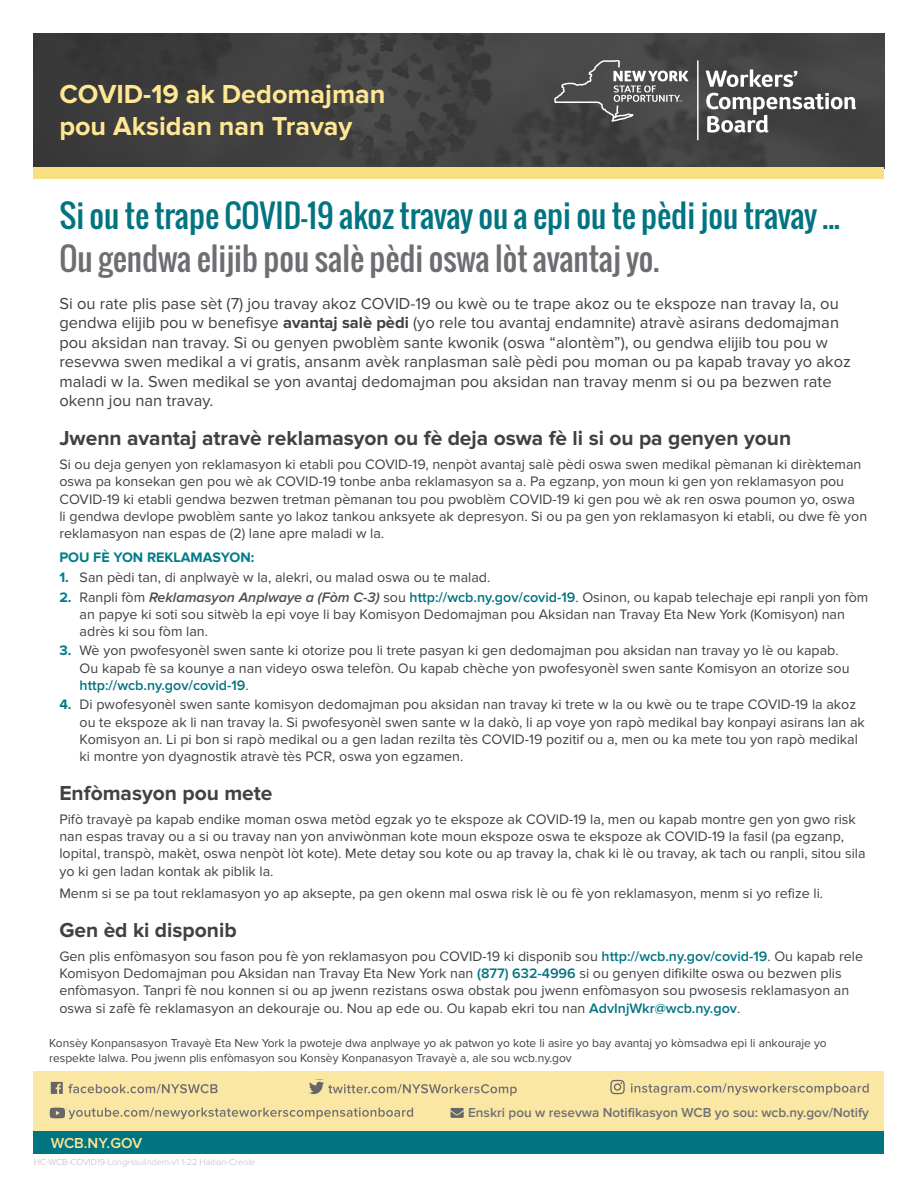
<style>
.page{position:relative;width:918px;height:1188px;background:#fff}
.page>*{position:absolute;margin:0;border:0;box-sizing:border-box;transform-origin:0 0}
.Green-Gray_Subtitles{font:31.5px "Oswald";color:#007481}
.Green-Gray_Subtitles-2{font:31.5px "Oswald";color:#6d6e71}
.Yellow_Title{font:700 27px/32.4px "Proxima Nova";color:#ffe793}
.Bold-Main{font:700 21px "Proxima Nova";color:#414042}
.t1{font:16.5px/19.5px "Proxima Nova";color:#414042}
.Yellow_Title-2{font:600 15px "Proxima Nova";color:#ffe793}
.t2{font:14.25px/17.2px "Proxima Nova";color:#414042}
.Bold-Main-2{font:700 14.25px "Proxima Nova";color:#007d8a}
.Social_Media{font:600 13.5px "Proxima Nova";color:#716f74}
.t3{font:12px/15px "Proxima Nova";color:#414042}
.t4{font:300 9px "Proxima Nova";color:#bebbba}
.s1{font-weight:700}
.s2{font-weight:700;color:#007d8a}
.s3{font-weight:600;font-style:italic;color:#4d4d4f}
.s4{font-weight:600;color:#007481}
</style>
<div class="page">
<img style="left:33px;top:34px;width:851px;height:134px">
<div style="left:34px;top:168px;width:850px;height:11px;background:#f8e082"></div>
<hr style="left:697px;top:60px;width:2px;height:80px;background:#fff">
<svg style="left:554px;top:60px;width:135px;height:62px;background:#606060"></svg>
<svg style="left:706px;top:69px;width:91px;height:18px"></svg>
<svg style="left:706px;top:93px;width:150px;height:40px"></svg>
<div style="left:34px;top:1071px;width:850px;height:67px;background:#fae7a4"></div>
<svg style="left:450px;top:1108px;width:14px;height:10px"></svg>
<svg style="left:610px;top:1080px;width:15px;height:14px"></svg>
<svg style="left:631px;top:1083px;width:238px;height:12px"></svg>
<svg style="left:309px;top:1082px;width:208px;height:14px"></svg>
<svg style="left:51px;top:1082px;width:167px;height:12px"></svg>
<svg style="left:50px;top:1107px;width:363px;height:12px"></svg>
<div style="left:34px;top:1132px;width:850px;height:22px;background:#007481"></div>
<p class="Yellow_Title" style="left:59px;top:79px;width:328px">COVID-19 ak Dedomajman pou Aksidan nan Travay</p>
<p class="Green-Gray_Subtitles" style="left:59px;top:192px;width:782px">Si ou te trape COVID-19 akoz travay ou a epi ou te pèdi jou travay ...</p>
<p class="Green-Gray_Subtitles-2" style="left:59px;top:234px;width:602px">Ou gendwa elijib pou salè pèdi oswa lòt avantaj yo.</p>
<p class="t1" style="left:59px;top:294px;width:793px">Si ou rate plis pase sèt (7) jou travay akoz COVID-19 ou kwè ou te trape akoz ou te ekspoze nan travay la, ou gendwa elijib pou w benefisye <span class="s1">avantaj salè pèdi</span> (yo rele tou avantaj endamnite) atravè asirans dedomajman pou aksidan nan travay. Si ou genyen pwoblèm sante kwonik (oswa “alontèm”), ou gendwa elijib tou pou w resevwa swen medikal a vi gratis, ansanm avèk ranplasman salè pèdi pou moman ou pa kapab travay yo akoz maladi w la. Swen medikal se yon avantaj dedomajman pou aksidan nan travay menm si ou pa bezwen rate okenn jou nan travay.</p>
<p class="Bold-Main" style="left:59px;top:429px;width:733px">Jwenn avantaj atravè reklamasyon ou fè deja oswa fè li si ou pa genyen youn</p>
<p class="t2" style="left:59px;top:456px;width:809px">Si ou deja genyen yon reklamasyon ki etabli pou COVID-19, nenpòt avantaj salè pèdi oswa swen medikal pèmanan ki dirèkteman oswa pa konsekan gen pou wè ak COVID-19 tonbe anba reklamasyon sa a. Pa egzanp, yon moun ki gen yon reklamasyon pou COVID-19 ki etabli gendwa bezwen tretman pèmanan tou pou pwoblèm COVID-19 ki gen pou wè ak ren oswa poumon yo, oswa<br>li gendwa devlope pwoblèm sante yo lakoz tankou anksyete ak depresyon. Si ou pa gen yon reklamasyon ki etabli, ou dwe fè yon reklamasyon nan espas de (2) lane apre maladi w la.</p>
<p class="Bold-Main-2" style="left:59px;top:551px;width:196px">POU FÈ YON REKLAMASYON:</p>
<p class="t2" style="left:59px;top:569px;width:433px"><span class="s2">1.</span> San pèdi tan, di anplwayè w la, alekri, ou malad oswa ou te malad.</p>
<p class="t2" style="left:80px;top:588px;width:790px;text-indent:-20px"><span class="s2">2.</span> Ranpli fòm <span class="s3">Reklamasyon Anplwaye a (Fòm C-3)</span> sou <span class="s4">http://wcb.ny.gov/covid-19</span>. Osinon, ou kapab telechaje epi ranpli yon fòm an papye ki soti sou sitwèb la epi voye li bay Komisyon Dedomajman pou Aksidan nan Travay Eta New York (Komisyon) nan adrès ki sou fòm lan.</p>
<p class="t2" style="left:80px;top:642px;width:771px;text-indent:-20px"><span class="s2">3.</span> Wè yon pwofesyonèl swen sante ki otorize pou li trete pasyan ki gen dedomajman pou aksidan nan travay yo lè ou kapab.<br>Ou kapab fè sa kounye a nan videyo oswa telefòn. Ou kapab chèche yon pwofesyonèl swen sante Komisyon an otorize sou <span class="s4">http://wcb.ny.gov/covid-19</span>.</p>
<p class="t2" style="left:80px;top:696px;width:787px;text-indent:-20px"><span class="s2">4.</span> Di pwofesyonèl swen sante komisyon dedomajman pou aksidan nan travay ki trete w la ou kwè ou te trape COVID-19 la akoz ou te ekspoze ak li nan travay la. Si pwofesyonèl swen sante w la dakò, li ap voye yon rapò medikal bay konpayi asirans lan ak Komisyon an. Li pi bon si rapò medikal ou a gen ladan rezilta tès COVID-19 pozitif ou a, men ou ka mete tou yon rapò medikal ki montre yon dyagnostik atravè tès PCR, oswa yon egzamen.</p>
<p class="Bold-Main" style="left:59px;top:783px;width:215px">Enfòmasyon pou mete</p>
<p class="t2" style="left:59px;top:811px;width:808px">Pifò travayè pa kapab endike moman oswa metòd egzak yo te ekspoze ak COVID-19 la, men ou kapab montre gen yon gwo risk nan espas travay ou a si ou travay nan yon anviwònman kote moun ekspoze oswa te ekspoze ak COVID-19 la fasil (pa egzanp, lopital, transpò, makèt, oswa nenpòt lòt kote). Mete detay sou kote ou ap travay la, chak ki lè ou travay, ak tach ou ranpli, sitou sila yo ki gen ladan kontak ak piblik la.</p>
<p class="t2" style="left:59px;top:885px;width:765px">Menm si se pa tout reklamasyon yo ap aksepte, pa gen okenn mal oswa risk lè ou fè yon reklamasyon, menm si yo refize li.</p>
<p class="Bold-Main" style="left:59px;top:920px;width:179px">Gen èd ki disponib</p>
<p class="t2" style="left:59px;top:948px;width:805px">Gen plis enfòmasyon sou fason pou fè yon reklamasyon pou COVID-19 ki disponib sou <span class="s4">http://wcb.ny.gov/covid-19</span>. Ou kapab rele Komisyon Dedomajman pou Aksidan nan Travay Eta New York nan <span class="s4">(877) 632-4996</span> si ou genyen difikilte oswa ou bezwen plis enfòmasyon. Tanpri fè nou konnen si ou ap jwenn rezistans oswa obstak pou jwenn enfòmasyon sou pwosesis reklamasyon an oswa si zafè fè reklamasyon an dekouraje ou. Nou ap ede ou. Ou kapab ekri tou nan <span class="s4">AdvInjWkr@wcb.ny.gov</span>.</p>
<p class="t3" style="left:49px;top:1035px;width:779px">Konsèy Konpansasyon Travayè Eta New York la pwoteje dwa anplwaye yo ak patwon yo kote li asire yo bay avantaj yo kòmsadwa epi li ankouraje yo respekte lalwa. Pou jwenn plis enfòmasyon sou Konsèy Konpanasyon Travayè a, ale sou wcb.ny.gov</p>
<p class="Yellow_Title-2" style="left:51px;top:1136px;width:93px">WCB.NY.GOV</p>
<p class="t4" style="left:34px;top:1158px;width:223px">HC-WCB-COVID19-LongHaulIndem-v1 1-22 Haitian-Creole</p>
<p class="Social_Media" style="left:468px;top:1106px;width:402px">Enskri pou w resevwa Notifikasyon WCB yo sou: wcb.ny.gov/Notify</p>
</div>
